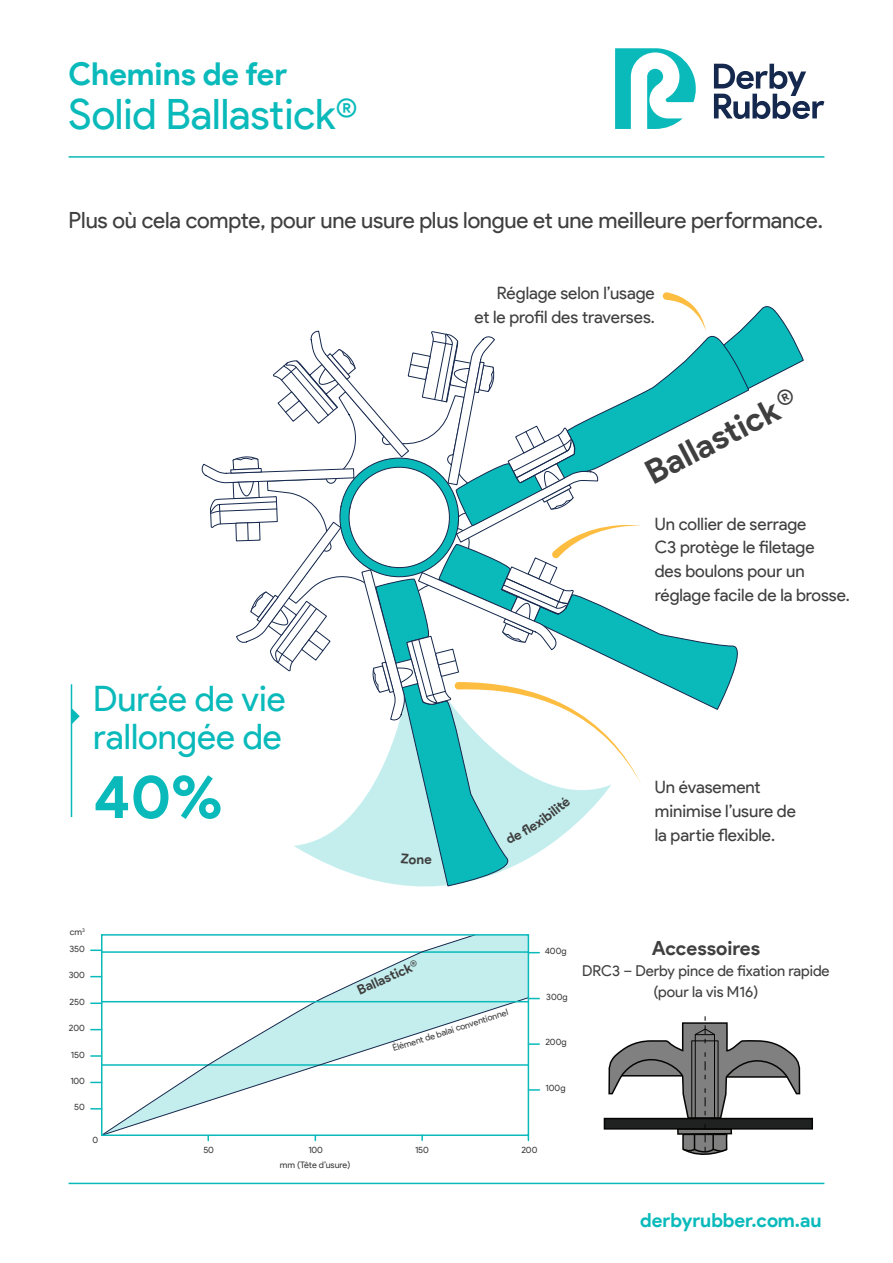
<style>
.page{position:relative;width:893px;height:1263px;background:#fff}
.page>*{position:absolute;margin:0;border:0;box-sizing:border-box;transform-origin:0 0}
.t1{font:700 61.05px "Product Sans";color:#0ababb}
.t2{font:42px "Product Sans";color:#0ababb}
.t3{font:35.25px/37.8px "Product Sans";color:#0ababb}
.t4{font:700 33.15px "Product Sans";color:#3f3f3f}
.t5{font:700 31.5px "Product Sans";color:#0ababb}
.t6{font:22.35px "Product Sans";letter-spacing:-.005em;color:#3f3f3f}
.t7{font:700 19.5px "Product Sans";letter-spacing:-.005em;color:#3f3f3f}
.t8{font:700 19.35px "Product Sans";color:#0ababb}
.t9{font:17.1px/24px "Product Sans";letter-spacing:-.005em;color:#3f3f3f}
.t10{font:15px/21px "Product Sans";color:#3f3f3f;text-align:center}
.t11{font:700 13.5px "Product Sans";color:#3f3f3f}
.t12{font:700 13.35px "Product Sans";color:#3f3f3f}
.t13{font:9px "Product Sans";color:#3f3f3f}
</style>
<div class="page">
<hr style="left:69px;top:156px;width:755px;height:2px;background:#0ababb">
<hr style="left:69px;top:1183px;width:755px;height:1px;background:#0ababb">
<svg style="left:714px;top:64px;width:110px;height:55px"></svg>
<svg style="left:615px;top:48px;width:81px;height:81px"></svg>
<div style="left:476px;top:937px;width:50px;height:60px;background:#c4eeee"></div>
<hr style="left:102px;top:951px;width:426px;height:2px;background:#0ababb">
<svg style="left:476px;top:997px;width:50px;height:69px"></svg>
<svg style="left:91px;top:1055px;width:10px;height:2px"></svg>
<svg style="left:91px;top:1002px;width:10px;height:2px"></svg>
<svg style="left:91px;top:949px;width:10px;height:2px"></svg>
<svg style="left:104px;top:937px;width:372px;height:196px"></svg>
<svg style="left:529px;top:1089px;width:10px;height:2px"></svg>
<svg style="left:529px;top:1043px;width:10px;height:2px"></svg>
<hr style="left:102px;top:1001px;width:426px;height:1px;background:#0ababb">
<div style="left:101px;top:934px;width:428px;height:202px;border:2px solid #0ababb"></div>
<div style="left:604px;top:1118px;width:209px;height:11px;background:#202222;border:2px solid #050504"></div>
<svg style="left:609px;top:1016px;width:191px;height:139px"></svg>
<hr style="left:691px;top:1041px;width:1px;height:76px;background:#050504">
<hr style="left:718px;top:1041px;width:1px;height:76px;background:#050504">
<svg style="left:641px;top:624px;width:97px;height:86px"></svg>
<svg style="left:737px;top:306px;width:67px;height:82px"></svg>
<svg style="left:663px;top:292px;width:43px;height:39px"></svg>
<svg style="left:641px;top:333px;width:109px;height:113px"></svg>
<hr style="left:71px;top:684px;width:1px;height:133px;background:#0ababb">
<svg style="left:72px;top:708px;width:8px;height:16px"></svg>
<svg style="left:201px;top:330px;width:440px;height:557px"></svg>
<h3 class="t5" style="left:68px;top:55px;width:220px">Chemins de fer</h3>
<h2 class="t2" style="left:68px;top:91px;width:291px">Solid Ballastick®</h2>
<h3 class="t6" style="left:69px;top:208px;width:756px">Plus où cela compte, pour une usure plus longue et une meilleure performance.</h3>
<p class="t9" style="left:474px;top:282px;width:182px;text-align:right">Réglage selon l’usage<br>et le profil des traverses.</p>
<h3 class="t4" style="left:638px;top:457px;width:168px;rotate:-28deg">Ballastick®</h3>
<p class="t9" style="left:655px;top:512px;width:197px">Un collier de serrage<br>C3 protège le filetage<br>des boulons pour un réglage facile de la brosse.</p>
<h3 class="t3" style="left:93px;top:681px;width:194px">Durée de vie rallongée de</h3>
<h1 class="t1" style="left:93px;top:759px;width:131px">40%</h1>
<p class="t11" style="left:416px;top:851px;width:9px">n</p>
<p class="t9" style="left:655px;top:775px;width:143px">Un évasement minimise l’usure de la partie flexible.</p>
<p class="t13" style="left:70px;top:927px;width:17px">cm<sup>3</sup></p>
<p class="t13" style="left:69px;top:944px;width:17px">350</p>
<p class="t13" style="left:69px;top:970px;width:18px">300</p>
<p class="t13" style="left:70px;top:997px;width:17px">250</p>
<p class="t13" style="left:69px;top:1023px;width:17px">200</p>
<p class="t13" style="left:71px;top:1049px;width:16px">150</p>
<p class="t13" style="left:70px;top:1076px;width:16px">100</p>
<p class="t13" style="left:74px;top:1102px;width:12px">50</p>
<p class="t13" style="left:92px;top:1135px;width:7px">0</p>
<p class="t12" style="left:355px;top:983px;width:67px;rotate:-24deg">Ballastick®</p>
<p class="t13" style="left:391px;top:1044px;width:122px;rotate:-18deg">Élément de balai conventionnel</p>
<p class="t13" style="left:545px;top:946px;width:23px">400g</p>
<p class="t13" style="left:546px;top:992px;width:23px">300g</p>
<p class="t13" style="left:545px;top:1037px;width:23px">200g</p>
<p class="t13" style="left:545px;top:1083px;width:22px">100g</p>
<p class="t7" style="left:652px;top:936px;width:110px">Accessoires</p>
<p class="t10" style="left:582px;top:960px;width:249px">DRC3 – Derby pince de fixation rapide (pour la vis M16)</p>
<p class="t13" style="left:203px;top:1145px;width:12px">50</p>
<p class="t13" style="left:308px;top:1145px;width:16px">100</p>
<p class="t13" style="left:415px;top:1145px;width:15px">150</p>
<p class="t13" style="left:522px;top:1145px;width:17px">200</p>
<p class="t13" style="left:280px;top:1159px;width:72px">mm (Tête d’usure)</p>
<p class="t8" style="left:640px;top:1208px;width:183px">derbyrubber.com.au</p>
</div>
